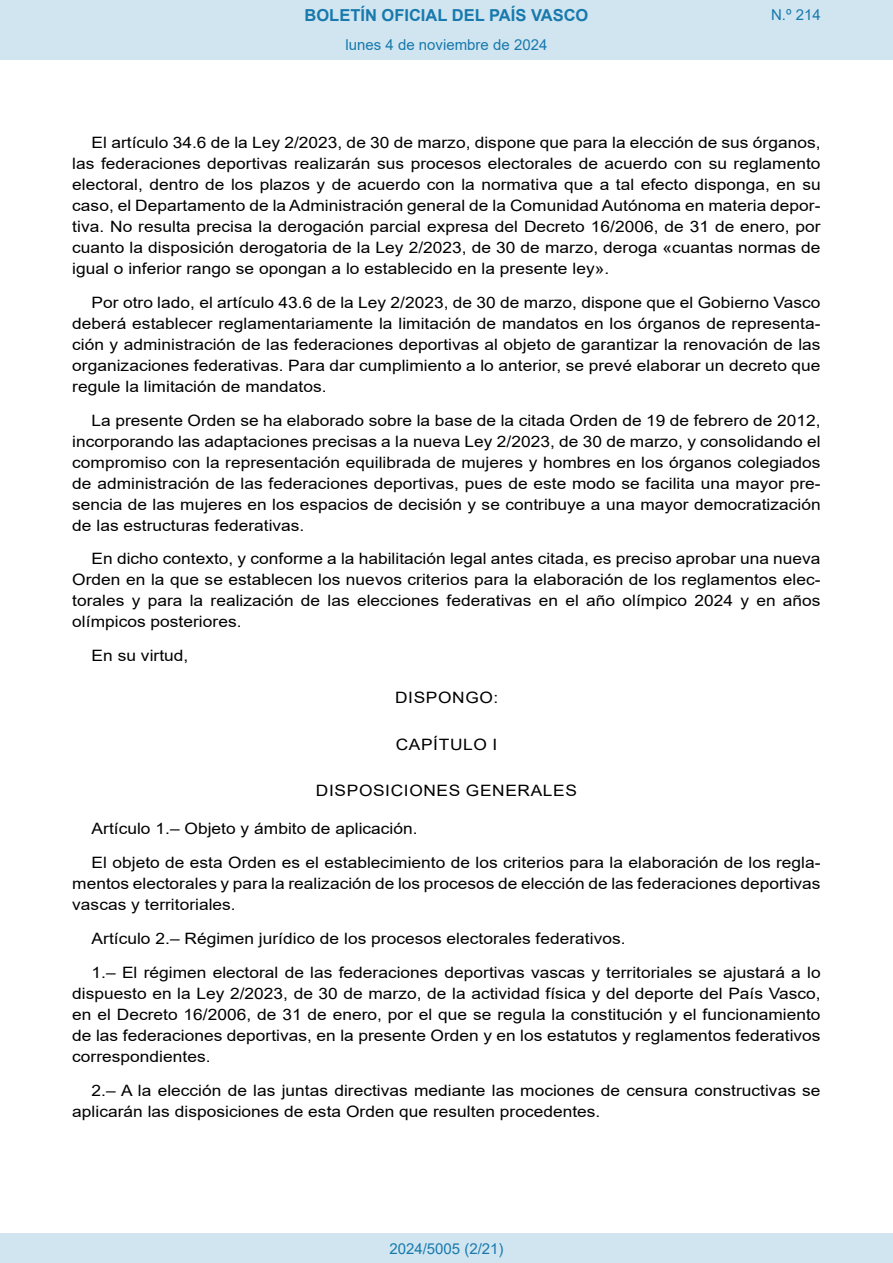
<style>
.page{position:relative;width:893px;height:1263px;background:#fff}
.page>*{position:absolute;margin:0;border:0;box-sizing:border-box;transform-origin:0 0}
.t1{font:700 16.5px "Arial";color:#1879ad}
.BOPVDetalle{font:15.6px/21px "Arial";color:#000;text-align:justify;scale:1.11 1}
.BOPVClave{font:15.6px "Arial";letter-spacing:.035em;color:#000;scale:1.11 1}
.Paginacion_Centro{font:15px "Arial";color:#1879ad}
</style>
<div class="page">
<div style="left:0;top:0;width:893px;height:60px;background:#d0e5f0"></div>
<div style="left:0;top:1233px;width:893px;height:30px;background:#d0e5f0"></div>
<p class="t1" style="left:305px;top:3px;width:285px">BOLETÍN OFICIAL DEL PAÍS VASCO</p>
<p class="Paginacion_Centro" style="left:346px;top:35px;width:203px">lunes 4 de noviembre de 2024</p>
<p class="Paginacion_Centro" style="left:771px;top:5px;width:51px">N.º 214</p>
<p class="BOPVDetalle" style="left:72px;top:132px;width:676px;text-indent:19px">El artículo 34.6 de la Ley 2/2023, de 30 de marzo, dispone que para la elección de sus órganos, las federaciones deportivas realizarán sus procesos electorales de acuerdo con su reglamento electoral, dentro de los plazos y de acuerdo con la normativa que a tal efecto disponga, en su caso, el Departamento de la Administración general de la Comunidad Autónoma en materia depor&shy;tiva. No resulta precisa la derogación parcial expresa del Decreto 16/2006, de 31 de enero, por cuanto la disposición derogatoria de la Ley 2/2023, de 30 de marzo, deroga «cuantas normas de igual o inferior rango se opongan a lo establecido en la presente ley».</p>
<p class="BOPVDetalle" style="left:72px;top:292px;width:676px;text-indent:19px">Por otro lado, el artículo 43.6 de la Ley 2/2023, de 30 de marzo, dispone que el Gobierno Vasco deberá establecer reglamentariamente la limitación de mandatos en los órganos de representa&shy;ción y administración de las federaciones deportivas al objeto de garantizar la renovación de las organizaciones federativas. Para dar cumplimiento a lo anterior, se prevé elaborar un decreto que regule la limitación de mandatos.</p>
<p class="BOPVDetalle" style="left:72px;top:410px;width:676px;text-indent:19px">La presente Orden se ha elaborado sobre la base de la citada Orden de 19 de febrero de 2012, incorporando las adaptaciones precisas a la nueva Ley 2/2023, de 30 de marzo, y consolidando el compromiso con la representación equilibrada de mujeres y hombres en los órganos colegiados de administración de las federaciones deportivas, pues de este modo se facilita una mayor pre&shy;sencia de las mujeres en los espacios de decisión y se contribuye a una mayor democratización de las estructuras federativas.</p>
<p class="BOPVDetalle" style="left:72px;top:548px;width:676px;text-indent:19px">En dicho contexto, y conforme a la habilitación legal antes citada, es preciso aprobar una nueva Orden en la que se establecen los nuevos criterios para la elaboración de los reglamentos elec&shy;torales y para la realización de las elecciones federativas en el año olímpico 2024 y en años olímpicos posteriores.</p>
<p class="BOPVDetalle" style="left:92px;top:645px;width:89px">En su virtud,</p>
<p class="BOPVClave" style="left:395px;top:687px;width:94px">DISPONGO:</p>
<p class="BOPVClave" style="left:396px;top:734px;width:93px">CAPÍTULO I</p>
<p class="BOPVClave" style="left:316px;top:780px;width:237px">DISPOSICIONES GENERALES</p>
<p class="BOPVDetalle" style="left:92px;top:818px;width:295px">Artículo 1.– Objeto y ámbito de aplicación.</p>
<p class="BOPVDetalle" style="left:72px;top:852px;width:676px;text-indent:19px">El objeto de esta Orden es el establecimiento de los criterios para la elaboración de los regla&shy;mentos electorales y para la realización de los procesos de elección de las federaciones deportivas vascas y territoriales.</p>
<p class="BOPVDetalle" style="left:92px;top:928px;width:482px">Artículo 2.– Régimen jurídico de los procesos electorales federativos.</p>
<p class="BOPVDetalle" style="left:72px;top:962px;width:676px;text-indent:19px">1.– El régimen electoral de las federaciones deportivas vascas y territoriales se ajustará a lo dispuesto en la Ley 2/2023, de 30 de marzo, de la actividad física y del deporte del País Vasco, en el Decreto 16/2006, de 31 de enero, por el que se regula la constitución y el funcionamiento de las federaciones deportivas, en la presente Orden y en los estatutos y reglamentos federativos correspondientes.</p>
<p class="BOPVDetalle" style="left:72px;top:1079px;width:676px;text-indent:19px">2.– A la elección de las juntas directivas mediante las mociones de censura constructivas se aplicarán las disposiciones de esta Orden que resulten procedentes.</p>
<p class="Paginacion_Centro" style="left:389px;top:1238px;width:116px">2024/5005 (2/21)</p>
</div>
